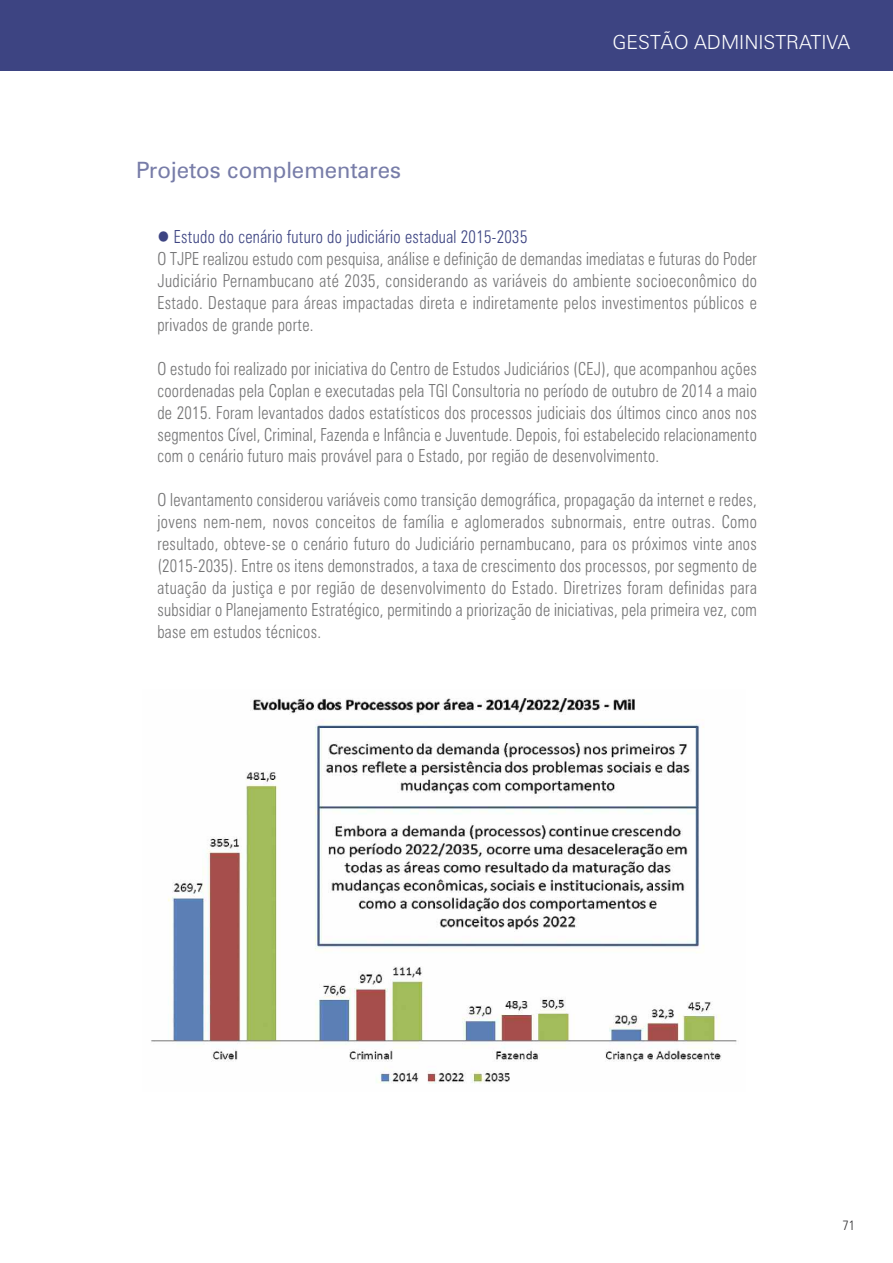
<style>
.page{position:relative;width:893px;height:1263px;background:#fff}
.page>*{position:absolute;margin:0;border:0;box-sizing:border-box;transform-origin:0 0}
.t1{font:22.5px "Zurich BT";color:#777ca8}
.t2{font:300 19.5px "Zurich BT";color:#fff}
.t3{font:300 condensed 18px/21.9px "Zurich BT";letter-spacing:.02em;color:#747475;text-align:justify;scale:.9 1}
.t4{font:300 condensed 13.5px "Zurich BT";color:#39383a}
.s1{color:#3d4482}
</style>
<div class="page">
<div style="left:0;top:0;width:893px;height:70px;background:#3d4482"></div>
<img style="left:151px;top:698px;width:586px;height:386px">
<p class="t1" style="left:136px;top:157px;width:267px">Projetos complementares</p>
<p class="t2" style="left:612px;top:31px;width:239px">GESTÃO ADMINISTRATIVA</p>
<p class="t3" style="left:157px;top:226px;width:668px;text-align:left"><span class="s1">● Estudo do cenário futuro do judiciário estadual 2015-2035<br></span>O TJPE realizou estudo com pesquisa, análise e definição de demandas imediatas e futuras do Poder Judiciário Pernambucano até 2035, considerando as variáveis do ambiente socioeconômico do Estado. Destaque para áreas impactadas direta e indiretamente pelos investimentos públicos e privados de grande porte.</p>
<p class="t3" style="left:157px;top:358px;width:668px">O estudo foi realizado por iniciativa do Centro de Estudos Judiciários (CEJ), que acompanhou ações coordenadas pela Coplan e executadas pela TGI Consultoria no período de outubro de 2014 a maio de 2015. Foram levantados dados estatísticos dos processos judiciais dos últimos cinco anos nos segmentos Cível, Criminal, Fazenda e Infância e Juventude. Depois, foi estabelecido relacionamento com o cenário futuro mais provável para o Estado, por região de desenvolvimento.</p>
<p class="t3" style="left:157px;top:489px;width:668px">O levantamento considerou variáveis como transição demográfica, propagação da internet e redes, jovens nem-nem, novos conceitos de família e aglomerados subnormais, entre outras. Como resultado, obteve-se o cenário futuro do Judiciário pernambucano, para os próximos vinte anos (2015-2035). Entre os itens demonstrados, a taxa de crescimento dos processos, por segmento de atuação da justiça e por região de desenvolvimento do Estado. Diretrizes foram definidas para subsidiar o Planejamento Estratégico, permitindo a priorização de iniciativas, pela primeira vez, com base em estudos técnicos.</p>
<p class="t4" style="left:842px;top:1217px;width:14px">71</p>
</div>
